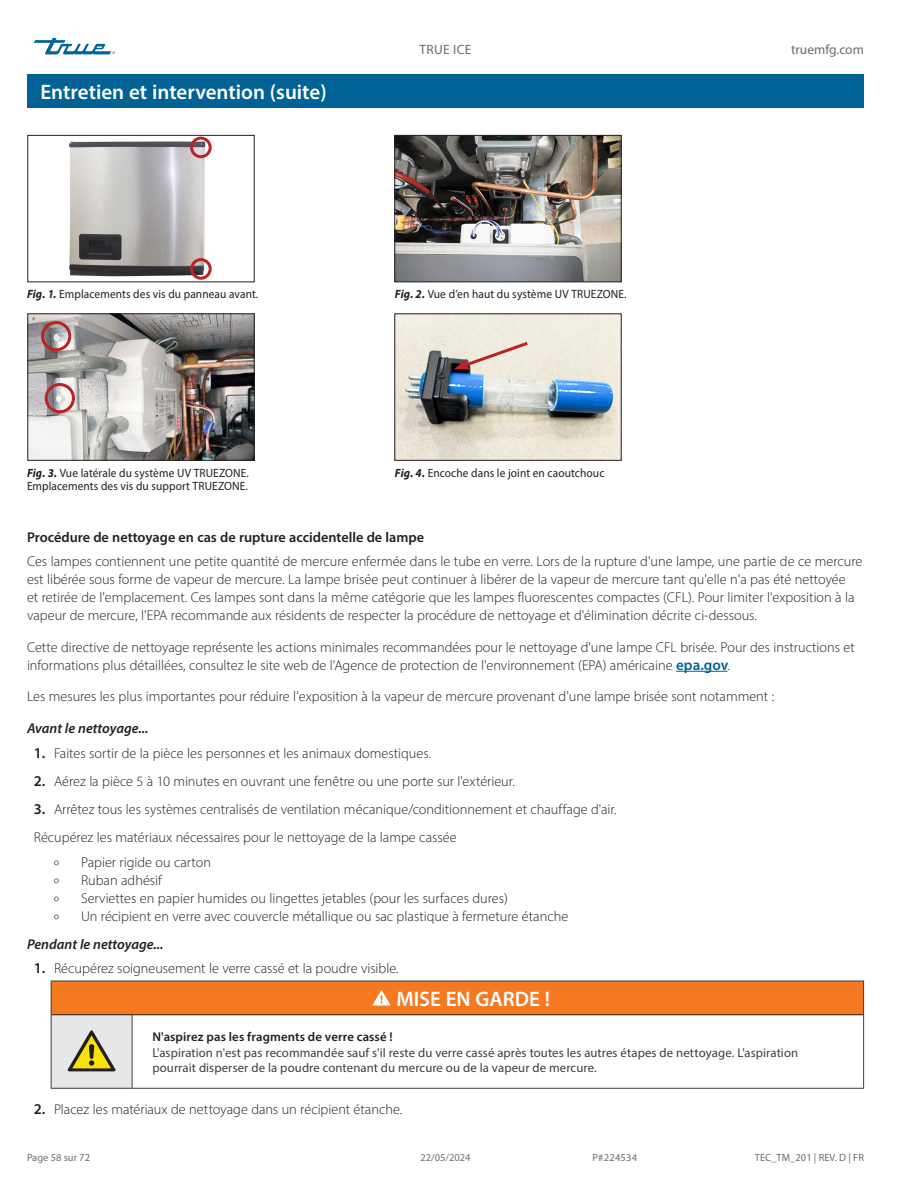
<style>
.page{position:relative;width:918px;height:1188px;background:#fff}
.page>*{position:absolute;margin:0;border:0;box-sizing:border-box;transform-origin:0 0}
.Title_bar_Page_header{font:600 21px "Myriad Pro";color:#fff}
.Tables_title_bar{font:600 21px "Myriad Pro";color:#fff}
.Body_Text_light_Normal{font:300 14.25px/18px "Myriad Pro";color:#231f20}
.Subhead_NO_underscore_H2{font:600 14.25px "Myriad Pro";color:#231f20}
.Subhead_H3{font:italic 600 14.25px "Myriad Pro";color:#231f20}
.t1{font:13.5px "Myriad Pro";color:#6c6d70}
.Table_text{font:12.75px/16.5px "Myriad Pro";letter-spacing:.005em;color:#3e3e3f}
.Caption_FIG_Regular{font:12px/13.5px "Myriad Pro";letter-spacing:.01em;color:#231f20;scale:.95 1}
.t2{font:10.5px "Myriad Pro";color:#6c6d70}
.s1{font-weight:700;font-style:italic}
.s2{font-weight:600;font-size:15px;color:#016395}
.s3{font-weight:600;font-size:15px}
.s4{font-weight:600;color:#231f20}
</style>
<div class="page">
<svg style="left:34px;top:38px;width:81px;height:16px"></svg>
<div style="left:27px;top:74px;width:837px;height:34px;background:#016395"></div>
<img style="left:69px;top:137px;width:143px;height:143px">
<div style="left:27px;top:135px;width:228px;height:147px;border:1px solid #231f20"></div>
<img style="left:29px;top:315px;width:224px;height:144px">
<div style="left:27px;top:313px;width:228px;height:148px;border:1px solid #231f20"></div>
<img style="left:396px;top:137px;width:224px;height:143px">
<div style="left:394px;top:135px;width:228px;height:147px;border:1px solid #231f20"></div>
<img style="left:396px;top:315px;width:224px;height:144px">
<div style="left:394px;top:313px;width:228px;height:148px;border:1px solid #231f20"></div>
<div style="left:190px;top:137px;width:22px;height:21px;border:3px solid #bc2326;border-radius:50%"></div>
<div style="left:190px;top:258px;width:22px;height:22px;border:3px solid #bc2326;border-radius:50%"></div>
<div style="left:41px;top:321px;width:30px;height:30px;border:3px solid #bc2326;border-radius:50%"></div>
<div style="left:45px;top:383px;width:30px;height:30px;border:3px solid #bc2326;border-radius:50%"></div>
<svg style="left:454px;top:339px;width:77px;height:31px;background:#e2cdc3"></svg>
<hr style="left:676px;top:671px;width:52px;height:1px;background:#016395">
<div style="left:51px;top:981px;width:813px;height:34px;background:#f47921"></div>
<div style="left:51px;top:1015px;width:81px;height:73px;background:#e6e7e9"></div>
<hr style="left:51px;top:981px;width:81px;height:1px;background:#3e3e3f">
<hr style="left:51px;top:981px;width:1px;height:34px;background:#3e3e3f">
<hr style="left:132px;top:981px;width:732px;height:1px;background:#3e3e3f">
<hr style="left:863px;top:981px;width:1px;height:34px;background:#3e3e3f">
<hr style="left:51px;top:1015px;width:1px;height:73px;background:#3e3e3f">
<hr style="left:132px;top:1015px;width:1px;height:73px;background:#3e3e3f">
<hr style="left:863px;top:1015px;width:1px;height:73px;background:#3e3e3f">
<hr style="left:51px;top:1088px;width:81px;height:1px;background:#3e3e3f">
<hr style="left:132px;top:1088px;width:732px;height:1px;background:#3e3e3f">
<hr style="left:52px;top:1014px;width:80px;height:1px;background:#231f20">
<hr style="left:132px;top:1014px;width:731px;height:1px;background:#231f20">
<svg style="left:373px;top:990px;width:17px;height:16px"></svg>
<svg style="left:68px;top:1030px;width:48px;height:41px"></svg>
<p class="Title_bar_Page_header" style="left:41px;top:79px;width:288px">Entretien et intervention (suite)</p>
<p class="t1" style="left:419px;top:42px;width:54px">TRUE ICE</p>
<p class="t1" style="left:791px;top:42px;width:74px">truemfg.com</p>
<p class="Caption_FIG_Regular" style="left:27px;top:287px;width:245px"><span class="s1">Fig. 1.</span> Emplacements des vis du panneau avant.</p>
<p class="Caption_FIG_Regular" style="left:27px;top:466px;width:235px"><span class="s1">Fig. 3.</span> Vue latérale du système UV TRUEZONE.<br>Emplacements des vis du support TRUEZONE.</p>
<p class="Caption_FIG_Regular" style="left:395px;top:287px;width:245px"><span class="s1">Fig. 2.</span> Vue d’en haut du système UV TRUEZONE.</p>
<p class="Caption_FIG_Regular" style="left:395px;top:466px;width:222px"><span class="s1">Fig. 4.</span> Encoche dans le joint en caoutchouc</p>
<p class="Subhead_NO_underscore_H2" style="left:27px;top:528px;width:399px">Procédure de nettoyage en cas de rupture accidentelle de lampe</p>
<p class="Body_Text_light_Normal" style="left:27px;top:552px;width:837px">Ces lampes contiennent une petite quantité de mercure enfermée dans le tube en verre. Lors de la rupture d'une lampe, une partie de ce mercure est libérée sous forme de vapeur de mercure. La lampe brisée peut continuer à libérer de la vapeur de mercure tant qu'elle n'a pas été nettoyée<br>et retirée de l'emplacement. Ces lampes sont dans la même catégorie que les lampes fluorescentes compactes (CFL). Pour limiter l'exposition à la vapeur de mercure, l'EPA recommande aux résidents de respecter la procédure de nettoyage et d'élimination décrite ci-dessous.</p>
<p class="Body_Text_light_Normal" style="left:27px;top:638px;width:829px">Cette directive de nettoyage représente les actions minimales recommandées pour le nettoyage d'une lampe CFL brisée. Pour des instructions et informations plus détaillées, consultez le site web de l'Agence de protection de l'environnement (EPA) américaine <span class="s2">epa.gov</span>.</p>
<p class="Body_Text_light_Normal" style="left:27px;top:687px;width:749px">Les mesures les plus importantes pour réduire l'exposition à la vapeur de mercure provenant d'une lampe brisée sont notamment :</p>
<p class="Subhead_H3" style="left:27px;top:719px;width:123px">Avant le nettoyage...</p>
<p class="Body_Text_light_Normal" style="left:34px;top:744px;width:399px"><span class="s3">1.</span> Faites sortir de la pièce les personnes et les animaux domestiques.</p>
<p class="Body_Text_light_Normal" style="left:34px;top:772px;width:483px"><span class="s3">2.</span> Aérez la pièce 5 à 10 minutes en ouvrant une fenêtre ou une porte sur l'extérieur.</p>
<p class="Body_Text_light_Normal" style="left:34px;top:800px;width:584px"><span class="s3">3.</span> Arrêtez tous les systèmes centralisés de ventilation mécanique/conditionnement et chauffage d'air.</p>
<p class="Body_Text_light_Normal" style="left:34px;top:828px;width:424px">Récupérez les matériaux nécessaires pour le nettoyage de la lampe cassée</p>
<p class="Body_Text_light_Normal" style="left:54px;top:855px;width:6px">º</p>
<p class="Body_Text_light_Normal" style="left:81px;top:853px;width:132px">Papier rigide ou carton</p>
<p class="Body_Text_light_Normal" style="left:54px;top:873px;width:6px">º</p>
<p class="Body_Text_light_Normal" style="left:81px;top:871px;width:82px">Ruban adhésif</p>
<p class="Body_Text_light_Normal" style="left:54px;top:891px;width:6px">º</p>
<p class="Body_Text_light_Normal" style="left:81px;top:889px;width:428px">Serviettes en papier humides ou lingettes jetables (pour les surfaces dures)</p>
<p class="Body_Text_light_Normal" style="left:54px;top:909px;width:6px">º</p>
<p class="Body_Text_light_Normal" style="left:81px;top:907px;width:489px">Un récipient en verre avec couvercle métallique ou sac plastique à fermeture étanche</p>
<p class="Subhead_H3" style="left:27px;top:935px;width:138px">Pendant le nettoyage...</p>
<p class="Body_Text_light_Normal" style="left:34px;top:960px;width:366px"><span class="s3">1.</span> Récupérez soigneusement le verre cassé et la poudre visible.</p>
<p class="Tables_title_bar" style="left:396px;top:986px;width:155px">MISE EN GARDE !</p>
<p class="Table_text" style="left:152px;top:1028px;width:647px"><span class="s4">N'aspirez pas les fragments de verre cassé !<br></span>L'aspiration n'est pas recommandée sauf s'il reste du verre cassé après toutes les autres étapes de nettoyage. L'aspiration</p>
<p class="Table_text" style="left:152px;top:1060px;width:446px">pourrait disperser de la poudre contenant du mercure ou de la vapeur de mercure.</p>
<p class="Body_Text_light_Normal" style="left:34px;top:1100px;width:370px"><span class="s3">2.</span> Placez les matériaux de nettoyage dans un récipient étanche.</p>
<p class="t2" style="left:27px;top:1151px;width:65px">Page 58 sur 72</p>
<p class="t2" style="left:420px;top:1151px;width:52px">22/05/2024</p>
<p class="t2" style="left:592px;top:1151px;width:46px">P#224534</p>
<p class="t2" style="left:755px;top:1151px;width:111px">TEC_TM_201 | REV. D | FR</p>
</div>
